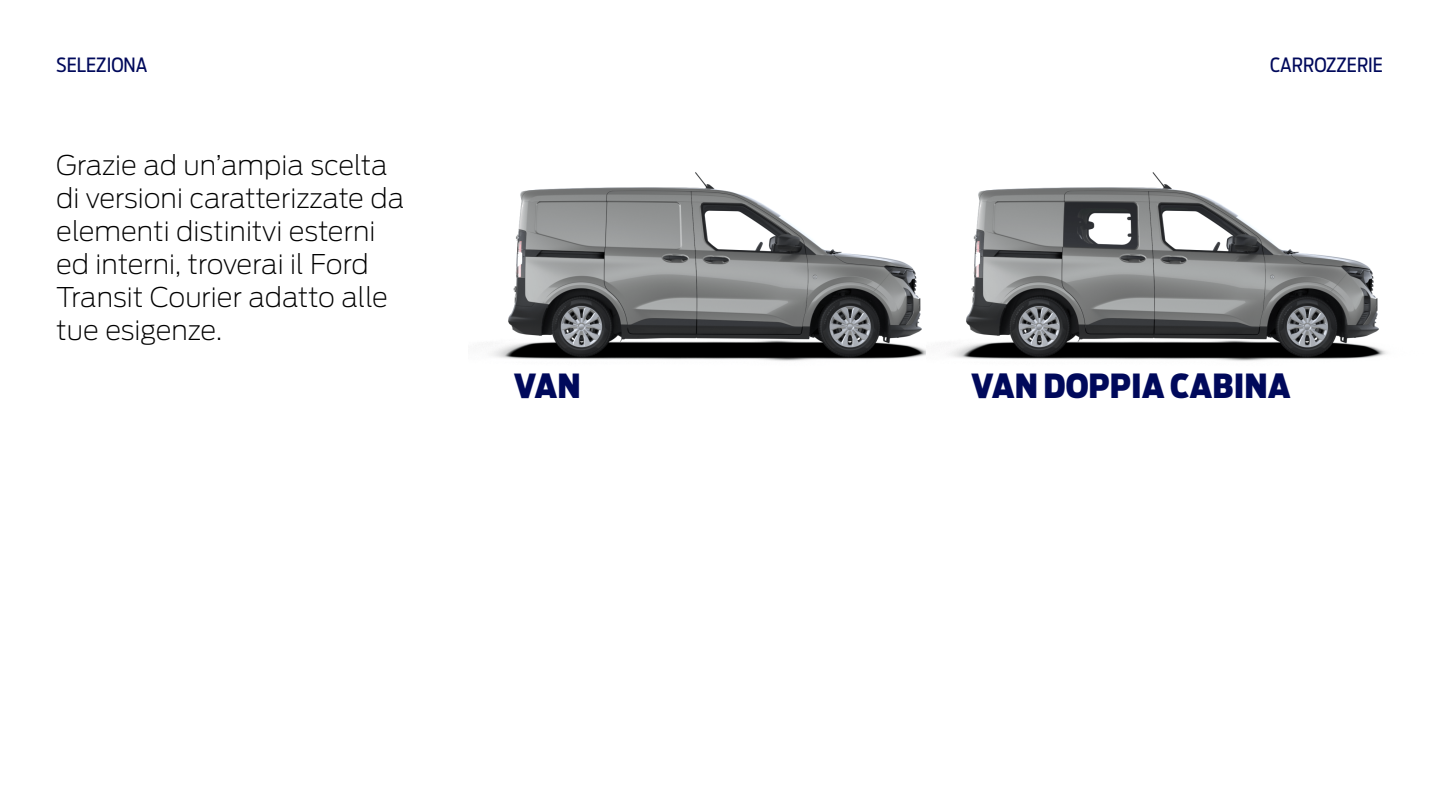
<style>
.page{position:relative;width:1440px;height:810px;background:#fff}
.page>*{position:absolute;margin:0;border:0;box-sizing:border-box;transform-origin:0 0}
.t1{font:900 33px "Ford Antenna Cond";color:#00095b}
.t2{font:200 27px/33px "Ford Antenna";color:#000}
.t3{font:19.5px "Ford Antenna Cond";color:#00095b}
</style>
<div class="page">
<img style="left:491px;top:172px;width:435px;height:189px">
<img style="left:949px;top:172px;width:438px;height:189px">
<p class="t3" style="left:56px;top:48px;width:93px">SELEZIONA</p>
<p class="t3" style="left:1270px;top:48px;width:114px">CARROZZERIE</p>
<p class="t2" style="left:56px;top:146px;width:350px">Grazie ad un’ampia scelta di versioni caratterizzate da elementi distinitvi esterni ed interni, troverai il Ford<br>Transit Courier adatto alle tue esigenze.</p>
<p class="t1" style="left:514px;top:355px;width:68px">VAN</p>
<p class="t1" style="left:971px;top:355px;width:321px">VAN DOPPIA CABINA</p>
</div>
